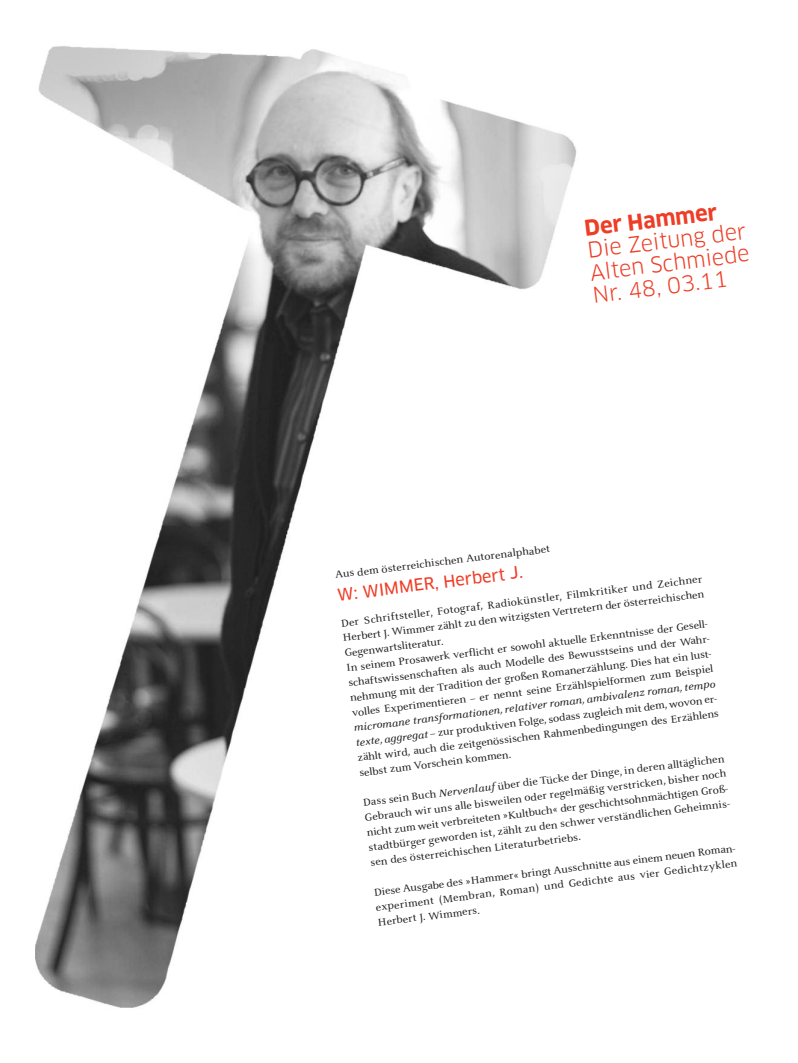
<style>
.page{position:relative;width:798px;height:1063px;background:#fff}
.page>*{position:absolute;margin:0;border:0;box-sizing:border-box;transform-origin:0 0}
.t1{font:21.25px/22.5px "Clan Pro";color:#ef3c25;text-align:justify}
.t2{font:700 21.25px "Clan Pro";color:#ef3c25}
.t3{font:16.25px "Clan Pro News";color:#ef3c25}
.t4{font:10.62px/15.1px "Celeste Small Text";color:#231f20;text-align:justify}
.s1{font-style:italic}
</style>
<div class="page">
<img style="left:36px;top:46px;width:541px;height:962px">
<h1 class="t2" style="left:583px;top:220px;width:135px;rotate:-7deg">Der Hammer</h1>
<h1 class="t1" style="left:586px;top:241px;width:162px;rotate:-7deg">Die Zeitung der Alten Schmiede Nr. 48, 03.11</h1>
<p class="t4" style="left:334px;top:568px;width:218px;rotate:-7deg">Aus dem österreichischen Autorenalphabet</p>
<h2 class="t3" style="left:336px;top:589px;width:188px;rotate:-7deg">W: WIMMER, Herbert J.</h2>
<p class="t4" style="left:340px;top:616px;width:365px;text-align:left;rotate:-7deg">Der Schriftsteller, Fotograf, Radiokünstler, Filmkritiker und Zeichner Herbert J. Wimmer zählt zu den witzigsten Vertretern der österreichischen Gegenwartsliteratur.<br>In seinem Prosawerk verflicht er sowohl aktuelle Erkenntnisse der Gesell&shy;schaftswissenschaften als auch Modelle des Bewusstseins und der Wahr&shy;nehmung mit der Tradition der großen Romanerzählung. Dies hat ein lust&shy;volles Experimentieren – er nennt seine Erzählspielformen zum Beispiel</p>
<p class="t4" style="left:353px;top:721px;width:365px;rotate:-7deg"><span class="s1">micromane transformationen, relativer roman, ambivalenz roman, tempo texte, aggregat</span> – zur produktiven Folge, sodass zugleich mit dem, wovon er&shy;zählt wird, auch die zeitgenössischen Rahmenbedingungen des Erzählens selbst zum Vorschein kommen.</p>
<p class="t4" style="left:362px;top:795px;width:365px;rotate:-7deg">Dass sein Buch <span class="s1">Nervenlauf</span> über die Tücke der Dinge, in deren alltäglichen Gebrauch wir uns alle bisweilen oder regelmäßig verstricken, bisher noch nicht zum weit verbreiteten »Kultbuch« der geschichtsohnmächtigen Groß&shy;stadtbürger geworden ist, zählt zu den schwer verständlichen Geheimnis&shy;sen des österreichischen Literaturbetriebs.</p>
<p class="t4" style="left:373px;top:885px;width:365px;rotate:-7deg">Diese Ausgabe des »Hammer« bringt Ausschnitte aus einem neuen Roman&shy;experiment (Membran, Roman) und Gedichte aus vier Gedichtzyklen Herbert J. Wimmers.</p>
</div>
